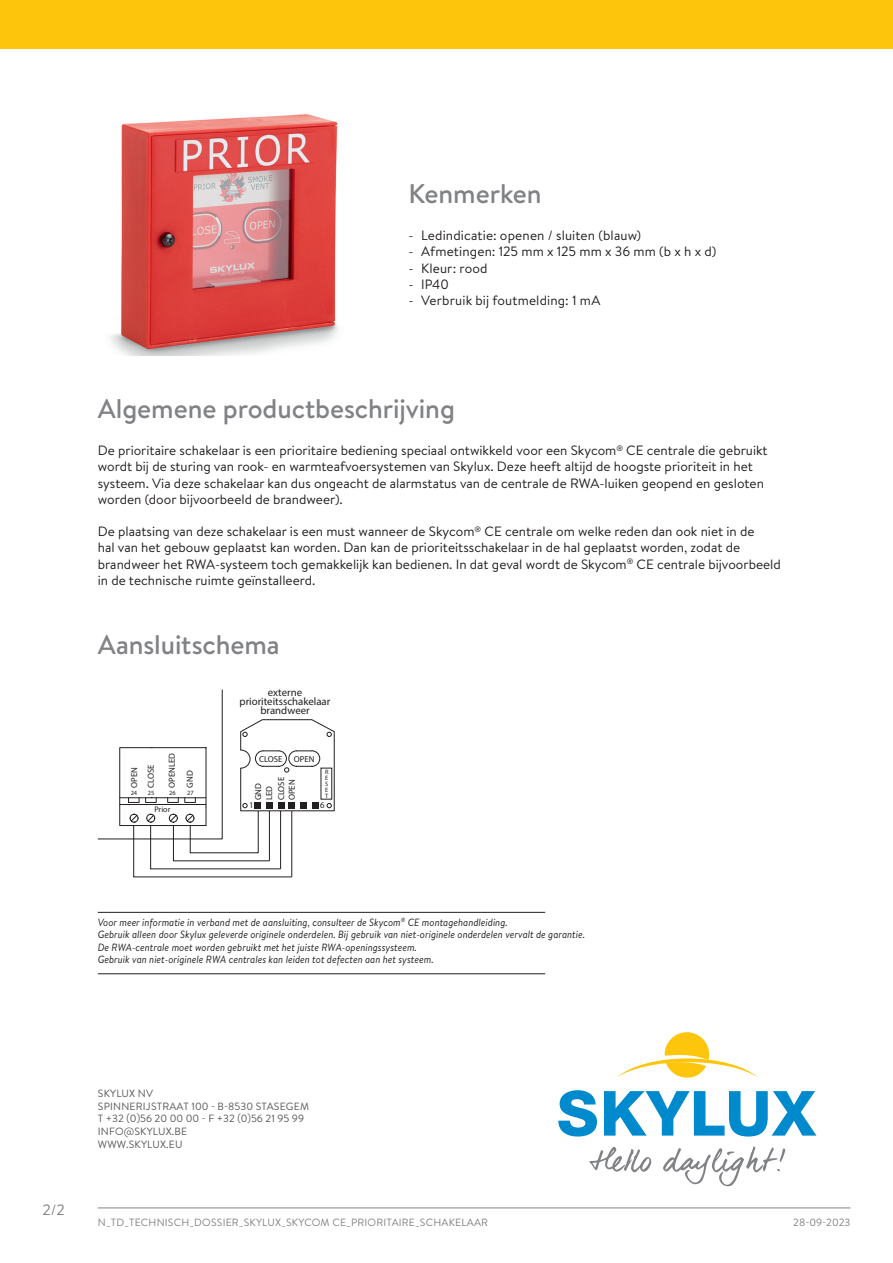
<style>
.page{position:relative;width:893px;height:1263px;background:#fff}
.page>*{position:absolute;margin:0;border:0;box-sizing:border-box;transform-origin:0 0}
.Titel_2{font:500 27px "Brandon Text";letter-spacing:-.005em;color:#808285}
.t1{font:15px "Brandon Text";color:#808285}
.tekst{font:13.5px/16.2px "Brandon Text";color:#231f20}
.tekst_insprong{font:13.5px "Brandon Text";letter-spacing:.01em;color:#231f20}
.t2{font:10.8px/9px "Myriad Pro";color:#231f20;text-align:center}
.t3{font:italic 10.5px "Brandon Text";color:#231f20;scale:.95 1}
.t4{font:10.5px "Brandon Text";letter-spacing:.02em;color:#808285}
.t5{font:10.5px "Brandon Text";letter-spacing:.02em;color:#57585a}
.t6{font:10.5px "Brandon Text";color:#57585a}
.t7{font:8.7px/10.6px "Myriad Pro";color:#231f20}
.t8{font:8.1px "Myriad Pro";color:#231f20}
.t9{font:6.45px "Myriad Pro";color:#231f20}
.t10{font:6.3px/5.8px "Myriad Pro";color:#231f20;text-align:justify}
</style>
<div class="page">
<hr style="left:98px;top:1207px;width:752px;height:1px;background:#808285">
<div style="left:0;top:0;width:893px;height:49px;background:#fec50d"></div>
<div style="left:511px;top:1008px;width:353px;height:201px;background:#fff"></div>
<svg style="left:558px;top:1090px;width:39px;height:46px"></svg>
<svg style="left:604px;top:1091px;width:212px;height:45px"></svg>
<svg style="left:617px;top:1032px;width:140px;height:46px"></svg>
<svg style="left:589px;top:1147px;width:62px;height:25px"></svg>
<svg style="left:663px;top:1146px;width:122px;height:41px"></svg>
<img style="left:110px;top:114px;width:228px;height:241px">
<hr style="left:98px;top:912px;width:447px;height:1px;background:#231f20">
<hr style="left:98px;top:973px;width:447px;height:1px;background:#231f20">
<svg style="left:98px;top:689px;width:237px;height:188px"></svg>
<p class="Titel_2" style="left:408px;top:175px;width:135px">Kenmerken</p>
<p class="tekst_insprong" style="left:408px;top:226px;width:234px">- Ledindicatie: openen / sluiten (blauw)</p>
<p class="tekst_insprong" style="left:408px;top:242px;width:310px">- Afmetingen: 125 mm x 125 mm x 36 mm (b x h x d)</p>
<p class="tekst_insprong" style="left:408px;top:259px;width:81px">- Kleur: rood</p>
<p class="tekst_insprong" style="left:408px;top:275px;width:42px">- IP40</p>
<p class="tekst_insprong" style="left:408px;top:291px;width:193px">- Verbruik bij foutmelding: 1 mA</p>
<p class="Titel_2" style="left:98px;top:390px;width:359px">Algemene productbeschrijving</p>
<p class="tekst" style="left:98px;top:442px;width:671px">De prioritaire schakelaar is een prioritaire bediening speciaal ontwikkeld voor een Skycom<sup>®</sup> CE centrale die gebruikt wordt bij de sturing van rook- en warmteafvoersystemen van Skylux. Deze heeft altijd de hoogste prioriteit in het systeem. Via deze schakelaar kan dus ongeacht de alarmstatus van de centrale de RWA-luiken geopend en gesloten worden (door bijvoorbeeld de brandweer).</p>
<p class="tekst" style="left:98px;top:523px;width:685px">De plaatsing van deze schakelaar is een must wanneer de Skycom<sup>®</sup> CE centrale om welke reden dan ook niet in de<br>hal van het gebouw geplaatst kan worden. Dan kan de prioriteitsschakelaar in de hal geplaatst worden, zodat de brandweer het RWA-systeem toch gemakkelijk kan bedienen. In dat geval wordt de Skycom<sup>®</sup> CE centrale bijvoorbeeld in de technische ruimte geïnstalleerd.</p>
<p class="Titel_2" style="left:98px;top:626px;width:183px">Aansluitschema</p>
<p class="t2" style="left:240px;top:688px;width:92px">externe prioriteitsschakelaar brandweer</p>
<p class="t7" style="left:126px;top:788px;width:25px;line-height:16.5px;rotate:-90deg">OPEN<br>CLOSE</p>
<p class="t7" style="left:163px;top:788px;width:36px;line-height:18px;rotate:-90deg">OPENLED<br>GND</p>
<p class="t9" style="left:131px;top:789px;width:8px">24</p>
<p class="t9" style="left:148px;top:789px;width:8px">25</p>
<p class="t9" style="left:169px;top:789px;width:8px">26</p>
<p class="t9" style="left:187px;top:789px;width:8px">27</p>
<p class="t7" style="left:259px;top:753px;width:25px">CLOSE</p>
<p class="t7" style="left:294px;top:753px;width:22px">OPEN</p>
<p class="t7" style="left:253px;top:800px;width:19px;rotate:-90deg">GND</p>
<p class="t7" style="left:276px;top:800px;width:25px;rotate:-90deg">CLOSE<br>OPEN</p>
<p class="t7" style="left:264px;top:800px;width:16px;rotate:-90deg">LED</p>
<p class="t10" style="left:325px;top:769px;width:5px">R E S E T</p>
<p class="t8" style="left:154px;top:805px;width:17px">Prior</p>
<p class="t7" style="left:249px;top:800px;width:6px">1</p>
<p class="t7" style="left:320px;top:800px;width:6px">6</p>
<p class="t3" style="left:98px;top:915px;width:433px">Voor meer informatie in verband met de aansluiting, consulteer de Skycom<sup>®</sup> CE montagehandleiding.</p>
<p class="t3" style="left:98px;top:927px;width:514px">Gebruik alleen door Skylux geleverde originele onderdelen. Bij gebruik van niet-originele onderdelen vervalt de garantie.</p>
<p class="t3" style="left:98px;top:940px;width:337px">De RWA-centrale moet worden gebruikt met het juiste RWA-openingssysteem.</p>
<p class="t3" style="left:98px;top:952px;width:355px">Gebruik van niet-originele RWA centrales kan leiden tot defecten aan het systeem.</p>
<p class="t1" style="left:43px;top:1199px;width:24px">2/2</p>
<p class="t5" style="left:98px;top:1086px;width:57px">SKYLUX NV</p>
<p class="t5" style="left:98px;top:1099px;width:213px">SPINNERIJSTRAAT 100 - B-8530 STASEGEM</p>
<p class="t6" style="left:98px;top:1111px;width:208px">T +32 (0)56 20 00 00 - F +32 (0)56 21 95 99</p>
<p class="t5" style="left:98px;top:1124px;width:91px">INFO@SKYLUX.BE</p>
<p class="t5" style="left:98px;top:1137px;width:86px">WWW.SKYLUX.EU</p>
<p class="t4" style="left:98px;top:1215px;width:392px">N_TD_TECHNISCH_DOSSIER_SKYLUX_SKYCOM CE_PRIORITAIRE_SCHAKELAAR</p>
<p class="t4" style="left:793px;top:1215px;width:59px">28-09-2023</p>
</div>
